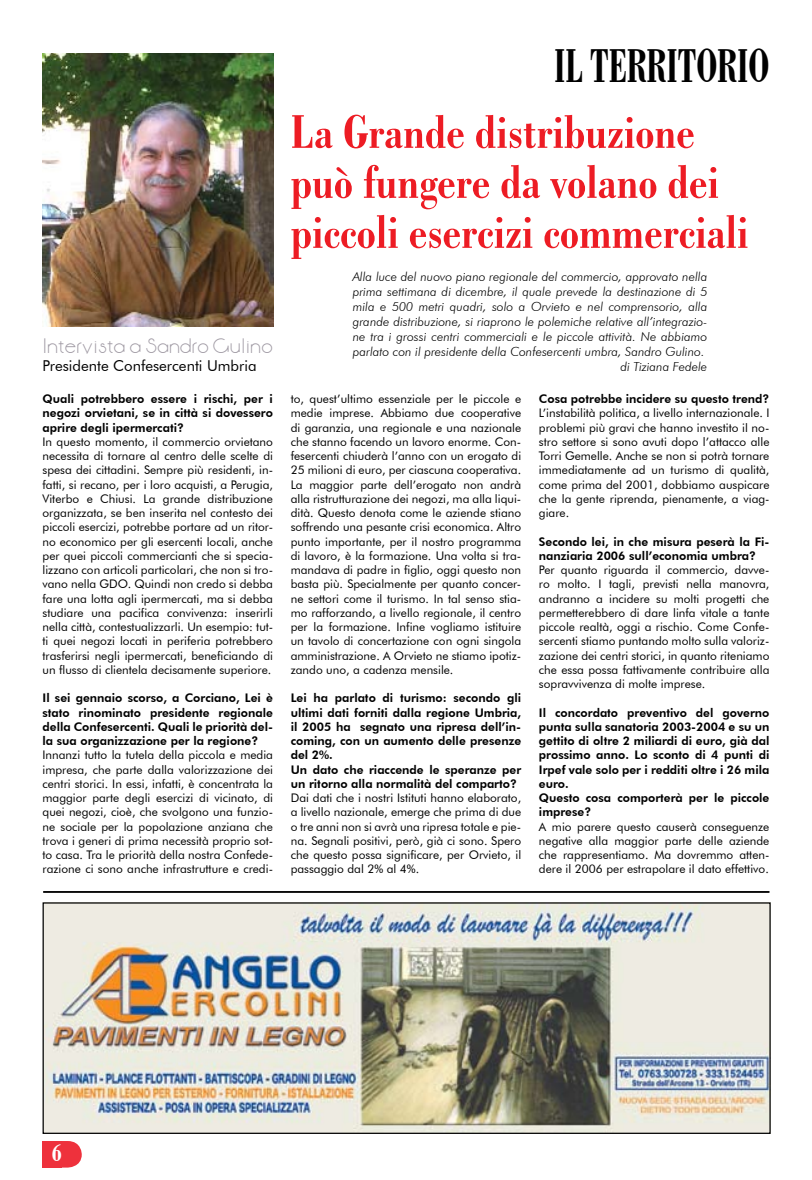
<style>
.page{position:relative;width:812px;height:1180px;background:#fff}
.page>*{position:absolute;margin:0;border:0;box-sizing:border-box;transform-origin:0 0}
.t1{font:700 condensed 50px/50px "Bodoni BT";color:#ed1c24}
.t2{font:700 condensed 50px "Bodoni BT";color:#000;scale:.77 1}
.t3{font:700 condensed 26.25px "Bodoni BT";color:#fff}
.t4{font:18.75px "Anson";letter-spacing:-.01em;color:#9f99a3}
.t5{font:15px "Futura BT";color:#000}
.t6{font:italic 300 12.5px/15px "Futura BT";color:#000;text-align:right}
.t7{font:11.88px/14.2px "Futura BT";color:#000;text-align:justify}
.t8{font:800 11.88px/14.2px "Futura BT";color:#000}
</style>
<div class="page">
<svg style="left:62px;top:1141px;width:20px;height:27px"></svg>
<div style="left:43px;top:1141px;width:19px;height:27px;background:#ee313c"></div>
<img style="left:43px;top:53px;width:230px;height:273px">
<img style="left:45px;top:904px;width:723px;height:228px">
<div style="left:43px;top:902px;width:727px;height:232px;border:1px solid #000"></div>
<hr style="left:43px;top:891px;width:726px;height:1px;background:#000">
<hr style="left:43px;top:892px;width:726px;height:1px;background:#000">
<h3 class="t4" style="left:43px;top:337px;width:232px">Intervista a Sandro Gulino</h3>
<p class="t5" style="left:43px;top:356px;width:215px">Presidente Confesercenti Umbria</p>
<p class="t8" style="left:43px;top:392px;width:232px;text-align:justify">Quali potrebbero essere i rischi, per i negozi orvietani, se in città si dovessero aprire degli ipermercati?</p>
<p class="t7" style="left:43px;top:434px;width:232px">In questo momento, il commercio orvietano necessita di tornare al centro delle scelte di spesa dei cittadini. Sempre più residenti, in&shy;fatti, si recano, per i loro acquisti, a Perugia, Viterbo e Chiusi. La grande distribuzione organizzata, se ben inserita nel contesto dei piccoli esercizi, potrebbe portare ad un ritor&shy;no economico per gli esercenti locali, anche per quei piccoli commercianti che si specia&shy;lizzano con articoli particolari, che non si tro&shy;vano nella GDO. Quindi non credo si debba fare una lotta agli ipermercati, ma si debba studiare una pacifica convivenza: inserirli nella città, contestualizzarli. Un esempio: tut&shy;ti quei negozi locati in periferia potrebbero trasferirsi negli ipermercati, beneficiando di un flusso di clientela decisamente superiore.</p>
<p class="t8" style="left:43px;top:691px;width:232px;text-align:justify">Il sei gennaio scorso, a Corciano, Lei è stato rinominato presidente regionale della Confesercenti. Quali le priorità del&shy;la sua organizzazione per la regione?</p>
<p class="t7" style="left:43px;top:748px;width:232px">Innanzi tutto la tutela della piccola e media impresa, che parte dalla valorizzazione dei centri storici. In essi, infatti, è concentrata la maggior parte degli esercizi di vicinato, di quei negozi, cioè, che svolgono una funzio&shy;ne sociale per la popolazione anziana che trova i generi di prima necessità proprio sot&shy;to casa. Tra le priorità della nostra Confede&shy;razione ci sono anche infrastrutture e credi-</p>
<h1 class="t2" style="left:554px;top:36px;width:281px">IL TERRITORIO</h1>
<h1 class="t1" style="left:291px;top:106px;width:459px">La Grande distribuzione può fungere da volano dei piccoli esercizi commerciali</h1>
<p class="t6" style="left:353px;top:269px;width:356px">Alla luce del nuovo piano regionale del commercio, approvato nella prima settimana di dicembre, il quale prevede la destinazione di 5 mila e 500 metri quadri, solo a Orvieto e nel comprensorio, alla grande distribuzione, si riaprono le polemiche relative all’integrazio&shy;ne tra i grossi centri commerciali e le piccole attività. Ne abbiamo parlato con il presidente della Confesercenti umbra, Sandro Gulino. di Tiziana Fedele</p>
<p class="t7" style="left:291px;top:392px;width:232px">to, quest’ultimo essenziale per le piccole e medie imprese. Abbiamo due cooperative di garanzia, una regionale e una nazionale che stanno facendo un lavoro enorme. Con&shy;fesercenti chiuderà l’anno con un erogato di 25 milioni di euro, per ciascuna cooperativa.<br>La maggior parte dell’erogato non andrà alla ristrutturazione dei negozi, ma alla liqui&shy;dità. Questo denota come le aziende stiano soffrendo una pesante crisi economica. Altro punto importante, per il nostro programma di lavoro, è la formazione. Una volta si tra&shy;mandava di padre in figlio, oggi questo non basta più. Specialmente per quanto concer&shy;ne settori come il turismo. In tal senso stia&shy;mo rafforzando, a livello regionale, il centro per la formazione. Infine vogliamo istituire un tavolo di concertazione con ogni singola amministrazione. A Orvieto ne stiamo ipotiz&shy;zando uno, a cadenza mensile.</p>
<p class="t8" style="left:291px;top:691px;width:232px">Lei ha parlato di turismo: secondo gli ultimi dati forniti dalla regione Umbria, il 2005 ha segnato una ripresa dell’in&shy;coming, con un aumento delle presenze del 2%.<br>Un dato che riaccende le speranze per un ritorno alla normalità del comparto?</p>
<p class="t7" style="left:291px;top:791px;width:232px">Dai dati che i nostri Istituti hanno elaborato, a livello nazionale, emerge che prima di due o tre anni non si avrà una ripresa totale e pie&shy;na. Segnali positivi, però, già ci sono. Spero che questo possa significare, per Orvieto, il passaggio dal 2% al 4%.</p>
<p class="t8" style="left:539px;top:392px;width:232px">Cosa potrebbe incidere su questo trend?</p>
<p class="t7" style="left:539px;top:406px;width:232px">L’instabilità politica, a livello internazionale. I problemi più gravi che hanno investito il no&shy;stro settore si sono avuti dopo l’attacco alle Torri Gemelle. Anche se non si potrà tornare immediatamente ad un turismo di qualità, come prima del 2001, dobbiamo auspicare che la gente riprenda, pienamente, a viag&shy;giare.</p>
<p class="t8" style="left:539px;top:534px;width:232px">Secondo lei, in che misura peserà la Fi&shy;nanziaria 2006 sull’economia umbra?</p>
<p class="t7" style="left:539px;top:563px;width:232px">Per quanto riguarda il commercio, davve&shy;ro molto. I tagli, previsti nella manovra, andranno a incidere su molti progetti che permetterebbero di dare linfa vitale a tante piccole realtà, oggi a rischio. Come Confe&shy;sercenti stiamo puntando molto sulla valoriz&shy;zazione dei centri storici, in quanto riteniamo che essa possa fattivamente contribuire alla sopravvivenza di molte imprese.</p>
<p class="t8" style="left:539px;top:705px;width:232px">Il concordato preventivo del governo punta sulla sanatoria 2003-2004 e su un gettito di oltre 2 miliardi di euro, già dal prossimo anno. Lo sconto di 4 punti di<br>Irpef vale solo per i redditi oltre i 26 mila euro.<br>Questo cosa comporterà per le piccole imprese?</p>
<p class="t7" style="left:539px;top:819px;width:232px">A mio parere questo causerà conseguenze negative alla maggior parte delle aziende che rappresentiamo. Ma dovremmo atten&shy;dere il 2006 per estrapolare il dato effettivo.</p>
<h2 class="t3" style="left:51px;top:1137px;width:12px">6</h2>
</div>
